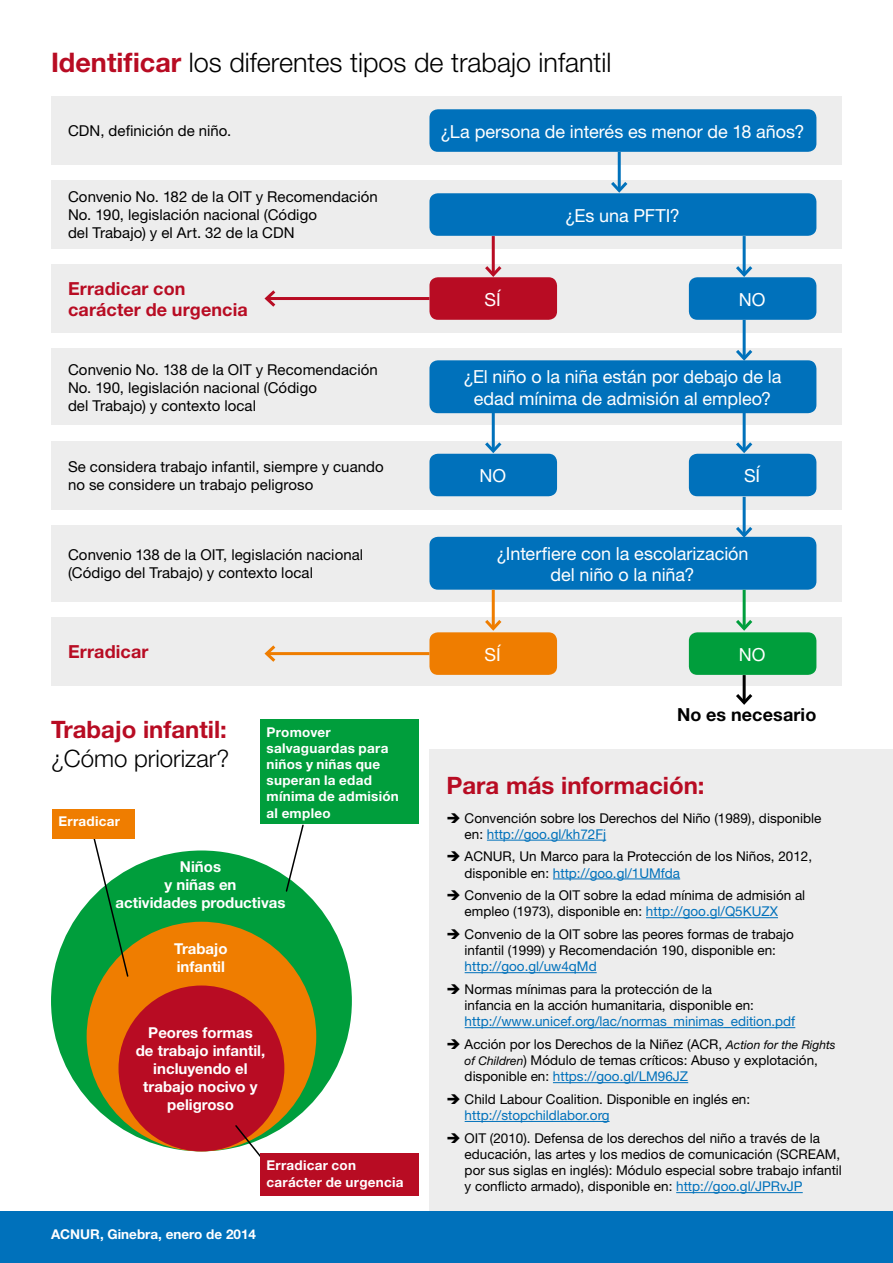
<style>
.page{position:relative;width:893px;height:1263px;background:#fff}
.page>*{position:absolute;margin:0;border:0;box-sizing:border-box;transform-origin:0 0}
.t1{font:300 27px "Helvetica Neue CE";color:#000}
.t2{font:700 24px "Helvetica Neue CE";color:#b80c23}
.t3{font:300 24px "Helvetica Neue CE";color:#000}
.t4{font:18px/21.6px "Helvetica Neue CE";letter-spacing:-.005em;color:#fff;text-align:center}
.t5{font:700 18px/21.6px "Helvetica Neue CE";letter-spacing:.005em;color:#b80c23}
.t6{font:700 18px "Helvetica Neue CE";letter-spacing:.005em;color:#000}
.t7{font:15px/18px "Helvetica Neue CE";letter-spacing:.005em;color:#000}
.t8{font:700 15px/18px "Helvetica Neue CE";color:#fff;text-align:center}
.t9{font:13.5px/16.2px "Helvetica Neue CE";color:#000}
.t10{font:700 13.5px/16.2px "Helvetica Neue CE";letter-spacing:.02em;color:#fff}
.t11{font:13.5px "Helvetica Neue CE";color:#0071bb}
.t12{font:700 13.5px "Helvetica Neue CE";color:#fff}
.s1{font-weight:700;color:#b80c23}
.s2{color:#0071bb}
.s3{font-style:italic;font-size:12px}
</style>
<div class="page">
<div style="left:429px;top:749px;width:464px;height:472px;background:#ededed"></div>
<hr style="left:487px;top:840px;width:119px;height:1px;background:#0071bb">
<hr style="left:553px;top:878px;width:127px;height:1px;background:#0071bb">
<hr style="left:646px;top:917px;width:132px;height:1px;background:#0071bb">
<hr style="left:465px;top:972px;width:132px;height:1px;background:#0071bb">
<hr style="left:465px;top:1027px;width:330px;height:1px;background:#0071bb">
<hr style="left:553px;top:1082px;width:135px;height:1px;background:#0071bb">
<hr style="left:465px;top:1121px;width:145px;height:1px;background:#0071bb">
<hr style="left:676px;top:1192px;width:127px;height:1px;background:#0071bb">
<div style="left:0;top:1212px;width:893px;height:51px;background:#0071bb"></div>
<div style="left:51px;top:97px;width:791px;height:68px;background:#ededed"></div>
<div style="left:429px;top:109px;width:387px;height:43px;background:#0071bb;border-radius:9px"></div>
<div style="left:51px;top:180px;width:791px;height:69px;background:#ededed"></div>
<div style="left:429px;top:193px;width:387px;height:43px;background:#0071bb;border-radius:9px"></div>
<div style="left:51px;top:348px;width:791px;height:77px;background:#ededed"></div>
<div style="left:429px;top:360px;width:387px;height:53px;background:#0071bb;border-radius:9px"></div>
<div style="left:51px;top:525px;width:791px;height:76px;background:#ededed"></div>
<div style="left:429px;top:537px;width:387px;height:53px;background:#0071bb;border-radius:9px"></div>
<div style="left:51px;top:264px;width:791px;height:69px;background:#ededed"></div>
<div style="left:429px;top:277px;width:128px;height:43px;background:#b80c23;border-radius:9px"></div>
<div style="left:689px;top:277px;width:127px;height:43px;background:#0071bb;border-radius:9px"></div>
<div style="left:51px;top:617px;width:791px;height:68px;background:#ededed"></div>
<div style="left:429px;top:632px;width:128px;height:43px;background:#ef7d00;border-radius:9px"></div>
<div style="left:689px;top:632px;width:127px;height:43px;background:#009e3c;border-radius:9px"></div>
<div style="left:51px;top:441px;width:791px;height:68px;background:#ededed"></div>
<div style="left:429px;top:454px;width:128px;height:42px;background:#0071bb;border-radius:9px"></div>
<div style="left:689px;top:454px;width:127px;height:42px;background:#0071bb;border-radius:9px"></div>
<hr style="left:618px;top:152px;width:3px;height:39px;background:#0071bb">
<svg style="left:608px;top:179px;width:23px;height:15px"></svg>
<hr style="left:492px;top:236px;width:3px;height:39px;background:#b80c23">
<svg style="left:482px;top:263px;width:23px;height:15px"></svg>
<hr style="left:267px;top:297px;width:162px;height:3px;background:#b80c23">
<svg style="left:264px;top:290px;width:12px;height:17px"></svg>
<hr style="left:267px;top:652px;width:162px;height:3px;background:#ef7d00">
<svg style="left:264px;top:645px;width:15px;height:17px"></svg>
<hr style="left:492px;top:412px;width:3px;height:39px;background:#0071bb">
<svg style="left:482px;top:439px;width:23px;height:15px"></svg>
<hr style="left:492px;top:590px;width:3px;height:38px;background:#ef7d00">
<svg style="left:482px;top:617px;width:23px;height:16px"></svg>
<hr style="left:743px;top:236px;width:3px;height:39px;background:#0071bb">
<svg style="left:733px;top:263px;width:22px;height:15px"></svg>
<hr style="left:743px;top:412px;width:3px;height:39px;background:#0071bb">
<svg style="left:733px;top:439px;width:22px;height:15px"></svg>
<hr style="left:743px;top:590px;width:3px;height:38px;background:#009e3c">
<svg style="left:733px;top:617px;width:22px;height:16px"></svg>
<hr style="left:743px;top:675px;width:3px;height:28px;background:#000">
<svg style="left:736px;top:691px;width:17px;height:14px"></svg>
<hr style="left:743px;top:497px;width:3px;height:38px;background:#0071bb">
<svg style="left:733px;top:524px;width:22px;height:13px"></svg>
<hr style="left:743px;top:320px;width:3px;height:38px;background:#0071bb">
<svg style="left:733px;top:347px;width:22px;height:14px"></svg>
<div style="left:51px;top:850px;width:301px;height:301px;background:#009e3c;border-radius:50%"></div>
<div style="left:87px;top:922px;width:229px;height:229px;background:#ef7d00;border-radius:50%"></div>
<div style="left:119px;top:985px;width:165px;height:166px;background:#b80c23;border-radius:50%"></div>
<svg style="left:234px;top:1124px;width:30px;height:33px"></svg>
<svg style="left:92px;top:838px;width:37px;height:140px"></svg>
<div style="left:52px;top:809px;width:82px;height:29px;background:#ef7d00"></div>
<div style="left:260px;top:1153px;width:158px;height:43px;background:#b80c23"></div>
<svg style="left:285px;top:824px;width:20px;height:68px"></svg>
<div style="left:260px;top:720px;width:158px;height:104px;background:#009e3c"></div>
<h1 class="t1" style="left:51px;top:46px;width:562px"><span class="s1">Identificar</span> los diferentes tipos de trabajo infantil</h1>
<p class="t7" style="left:68px;top:122px;width:165px">CDN, definición de niño.</p>
<h3 class="t4" style="left:440px;top:121px;width:365px">¿La persona de interés es menor de 18 años?</h3>
<p class="t7" style="left:68px;top:188px;width:311px">Convenio No. 182 de la OIT y Recomendación<br>No. 190, legislación nacional (Código<br>del Trabajo) y el Art. 32 de la CDN</p>
<h3 class="t4" style="left:565px;top:204px;width:116px">¿Es una PFTI?</h3>
<h3 class="t5" style="left:68px;top:278px;width:181px">Erradicar con carácter de urgencia</h3>
<h3 class="t4" style="left:485px;top:288px;width:18px">SÍ</h3>
<h3 class="t4" style="left:739px;top:288px;width:28px">NO</h3>
<p class="t7" style="left:68px;top:360px;width:311px">Convenio No. 138 de la OIT y Recomendación<br>No. 190, legislación nacional (Código<br>del Trabajo) y contexto local</p>
<h3 class="t4" style="left:463px;top:366px;width:319px">¿El niño o la niña están por debajo de la edad mínima de admisión al empleo?</h3>
<p class="t7" style="left:68px;top:458px;width:317px">Se considera trabajo infantil, siempre y cuando no se considere un trabajo peligroso</p>
<h3 class="t4" style="left:479px;top:465px;width:28px">NO</h3>
<h3 class="t4" style="left:744px;top:465px;width:18px">SÍ</h3>
<p class="t7" style="left:68px;top:546px;width:297px">Convenio 138 de la OIT, legislación nacional (Código del Trabajo) y contexto local</p>
<h3 class="t4" style="left:496px;top:542px;width:254px">¿Interfiere con la escolarización del niño o la niña?</h3>
<h3 class="t5" style="left:68px;top:641px;width:82px">Erradicar</h3>
<h3 class="t4" style="left:485px;top:644px;width:18px">SÍ</h3>
<h3 class="t4" style="left:739px;top:644px;width:28px">NO</h3>
<h2 class="t2" style="left:51px;top:715px;width:177px">Trabajo infantil:</h2>
<h2 class="t3" style="left:51px;top:744px;width:180px">¿Cómo priorizar?</h2>
<p class="t10" style="left:58px;top:813px;width:63px">Erradicar</p>
<p class="t10" style="left:267px;top:724px;width:134px">Promover salvaguardas para niños y niñas que superan la edad mínima de admisión al empleo</p>
<p class="t8" style="left:116px;top:858px;width:171px">Niños<br>y niñas en<br>actividades productivas</p>
<p class="t8" style="left:174px;top:940px;width:55px;text-align:left">Trabajo infantil</p>
<p class="t8" style="left:136px;top:1024px;width:131px">Peores formas<br>de trabajo infantil, incluyendo el trabajo nocivo y peligroso</p>
<p class="t10" style="left:266px;top:1157px;width:139px">Erradicar con carácter de urgencia</p>
<p class="t12" style="left:51px;top:1226px;width:207px">ACNUR, Ginebra, enero de 2014</p>
<h3 class="t6" style="left:677px;top:703px;width:141px">No es necesario</h3>
<h2 class="t2" style="left:446px;top:770px;width:260px">Para más información:</h2>
<p class="t9" style="left:465px;top:810px;width:358px;text-indent:-18px">➔ Convención sobre los Derechos del Niño (1989), disponible en: <span class="s2">http://goo.gl/kh72Fj</span></p>
<p class="t9" style="left:465px;top:848px;width:349px;text-indent:-18px">➔ ACNUR, Un Marco para la Protección de los Niños, 2012, disponible en: <span class="s2">http://goo.gl/1UMfda</span></p>
<p class="t9" style="left:465px;top:887px;width:342px;text-indent:-18px">➔ Convenio de la OIT sobre la edad mínima de admisión al empleo (1973), disponible en: <span class="s2">http://goo.gl/Q5KUZX</span></p>
<p class="t9" style="left:446px;top:926px;width:349px;text-align:center">➔ Convenio de la OIT sobre las peores formas de trabajo infantil (1999) y Recomendación 190, disponible en:</p>
<p class="t11" style="left:465px;top:958px;width:134px">http://goo.gl/uw4qMd</p>
<p class="t9" style="left:465px;top:981px;width:291px;text-indent:-18px">➔ Normas mínimas para la protección de la infancia en la acción humanitaria, disponible en:</p>
<p class="t11" style="left:465px;top:1013px;width:332px">http://www.unicef.org/lac/normas_minimas_edition.pdf</p>
<p class="t9" style="left:465px;top:1036px;width:373px;text-indent:-18px">➔ Acción por los Derechos de la Niñez (ACR, <span class="s3">Action for the Rights of Children</span>) Módulo de temas críticos: Abuso y explotación, disponible en: <span class="s2">https://goo.gl/LM96JZ</span></p>
<p class="t9" style="left:465px;top:1091px;width:287px;text-indent:-18px">➔ Child Labour Coalition. Disponible en inglés en: <span class="s2">http://stopchildlabor.org</span></p>
<p class="t9" style="left:465px;top:1130px;width:379px;text-indent:-18px">➔ OIT (2010). Defensa de los derechos del niño a través de la educación, las artes y los medios de comunicación (SCREAM, por sus siglas en inglés): Módulo especial sobre trabajo infantil y conflicto armado), disponible en: <span class="s2">http://goo.gl/JPRvJP</span></p>
</div>
